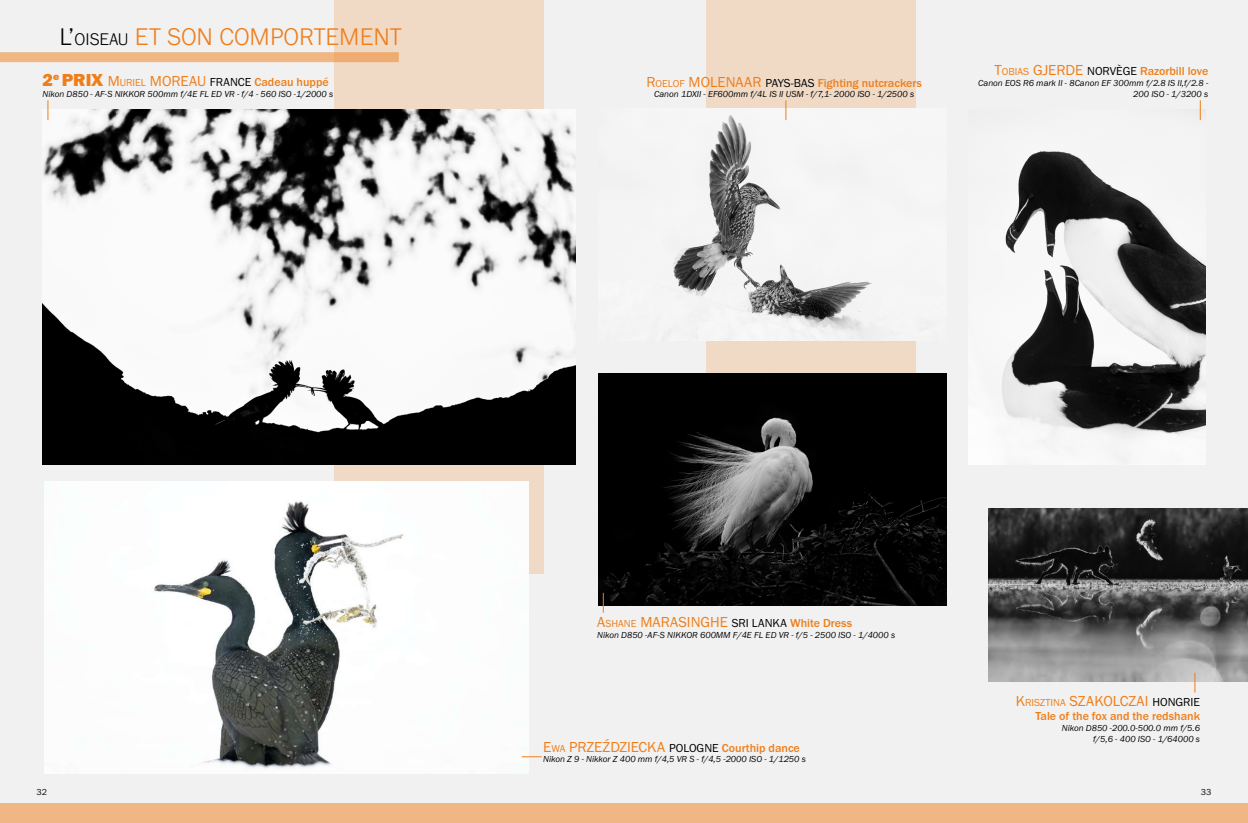
<style>
.page{position:relative;width:1248px;height:823px;background:#fff}
.page>*{position:absolute;margin:0;border:0;box-sizing:border-box;transform-origin:0 0}
.t1{font:300 25px "Franklin Gothic URW";color:#ef7e1a}
.t2{font:15px "Franklin Gothic URW Boo";color:#ef7e1a}
.t3{font:500 12px "Franklin Gothic URW";color:#ef7e1a}
.t4{font:9px/10.8px "Franklin Gothic URW Boo Ita";color:#000;text-align:right}
.t5{font:9px "Franklin Gothic URW Boo";color:#000}
.s1{color:#000}
.s2{font-size:17.5px;color:#000}
.s3{font-family:"Franklin Gothic URW Hea";font-size:18px}
.s4{font-size:10.5px}
.s5{font-family:"Franklin Gothic URW Boo";font-weight:400;color:#000}
.s6{font-family:"Franklin Gothic URW Boo";font-weight:400;font-size:15px}
.s7{font-size:12px;color:#000}
.s8{font-family:"Franklin Gothic URW";font-weight:500;font-size:12px}
</style>
<div class="page">
<div style="left:0;top:0;width:1247px;height:822px;background:#f1f1f1"></div>
<div style="left:334px;top:0;width:210px;height:573px;background:#f0dac6"></div>
<div style="left:705px;top:0;width:210px;height:573px;background:#f0dac6"></div>
<svg style="left:0;top:52px;width:399px;height:10px;background:#efb683"></svg>
<div style="left:0;top:802px;width:1247px;height:20px;background:#f0b785"></div>
<img style="left:43px;top:109px;width:532px;height:355px">
<img style="left:44px;top:481px;width:485px;height:292px">
<img style="left:968px;top:109px;width:237px;height:355px">
<img style="left:598px;top:373px;width:347px;height:232px">
<img style="left:988px;top:508px;width:259px;height:173px">
<img style="left:673px;top:109px;width:242px;height:232px">
<svg style="left:47px;top:100px;width:1px;height:20px"></svg>
<svg style="left:602px;top:592px;width:1px;height:20px"></svg>
<svg style="left:785px;top:100px;width:1px;height:20px"></svg>
<svg style="left:1199px;top:100px;width:1px;height:20px"></svg>
<svg style="left:1194px;top:672px;width:1px;height:20px"></svg>
<h1 class="t1" style="left:59px;top:21px;width:344px"><span class="s1">L’</span><span class="s2">OISEAU</span> ET SON COMPORTEMENT</h1>
<h2 class="t2" style="left:43px;top:72px;width:118px"><span class="s3">2</span><sup>e</sup> <span class="s3">PRIX</span> M <span class="s4">URIEL</span> MOREAU</h2>
<h3 class="t3" style="left:210px;top:75px;width:120px"><span class="s5">FRANCE</span> Cadeau huppé</h3>
<p class="t4" style="left:43px;top:88px;width:292px">Nikon D850 - AF-S NIKKOR 500mm f/4E FL ED VR - f/4 - 560 ISO -1/2000 s</p>
<h2 class="t2" style="left:646px;top:72px;width:81px">R<span class="s4">OELOF</span> MOLENAAR</h2>
<h3 class="t3" style="left:765px;top:75px;width:158px"><span class="s5">PAYS-BAS</span> Fighting nutcrackers</h3>
<p class="t4" style="left:654px;top:89px;width:261px">Canon 1DXII - EF600mm f/4L IS II USM - f/7,1- 2000 ISO - 1/2500 s</p>
<h2 class="t2" style="left:994px;top:61px;width:64px">T<span class="s4">OBIAS</span> GJERDE</h2>
<h3 class="t3" style="left:1087px;top:64px;width:123px"><span class="s5">NORVÈGE</span> Razorbill love</h3>
<p class="t4" style="left:978px;top:78px;width:231px">Canon EOS R6 mark II - 8Canon EF 300mm f/2.8 IS II,f/2.8 -<br>200 ISO - 1/3200 s</p>
<h2 class="t2" style="left:597px;top:612px;width:53px">A<span class="s4">SHANE</span> MARASIN</h2>
<h3 class="t3" style="left:700px;top:615px;width:153px"><span class="s6">GHE</span> <span class="s5">SRI LANKA</span> White Dress</h3>
<p class="t4" style="left:597px;top:628px;width:299px">Nikon D850 -AF-S NIKKOR 600MM F/4E FL ED VR - f/5 - 2500 ISO - 1/4000 s</p>
<h2 class="t2" style="left:543px;top:736px;width:258px">E<span class="s4">WA</span> PRZEŹDZIECKA <span class="s7">POLOGNE</span> <span class="s8">Courthip dance</span></h2>
<p class="t4" style="left:543px;top:753px;width:264px">Nikon Z 9 - Nikkor Z 400 mm f/4,5 VR S - f/4,5 -2000 ISO - 1/1250 s</p>
<h2 class="t2" style="left:1015px;top:691px;width:186px">K<span class="s4">RISZTINA</span> SZAKOLCZAI <span class="s7">HONGRIE</span></h2>
<h3 class="t3" style="left:1035px;top:708px;width:166px">Tale of the fox and the redshank</h3>
<p class="t4" style="left:1061px;top:722px;width:140px">Nikon D850 -200.0-500.0 mm f/5.6 f/5,6 - 400 ISO - 1/64000 s</p>
<p class="t5" style="left:37px;top:785px;width:12px">32</p>
<p class="t5" style="left:1200px;top:785px;width:12px">33</p>
</div>
